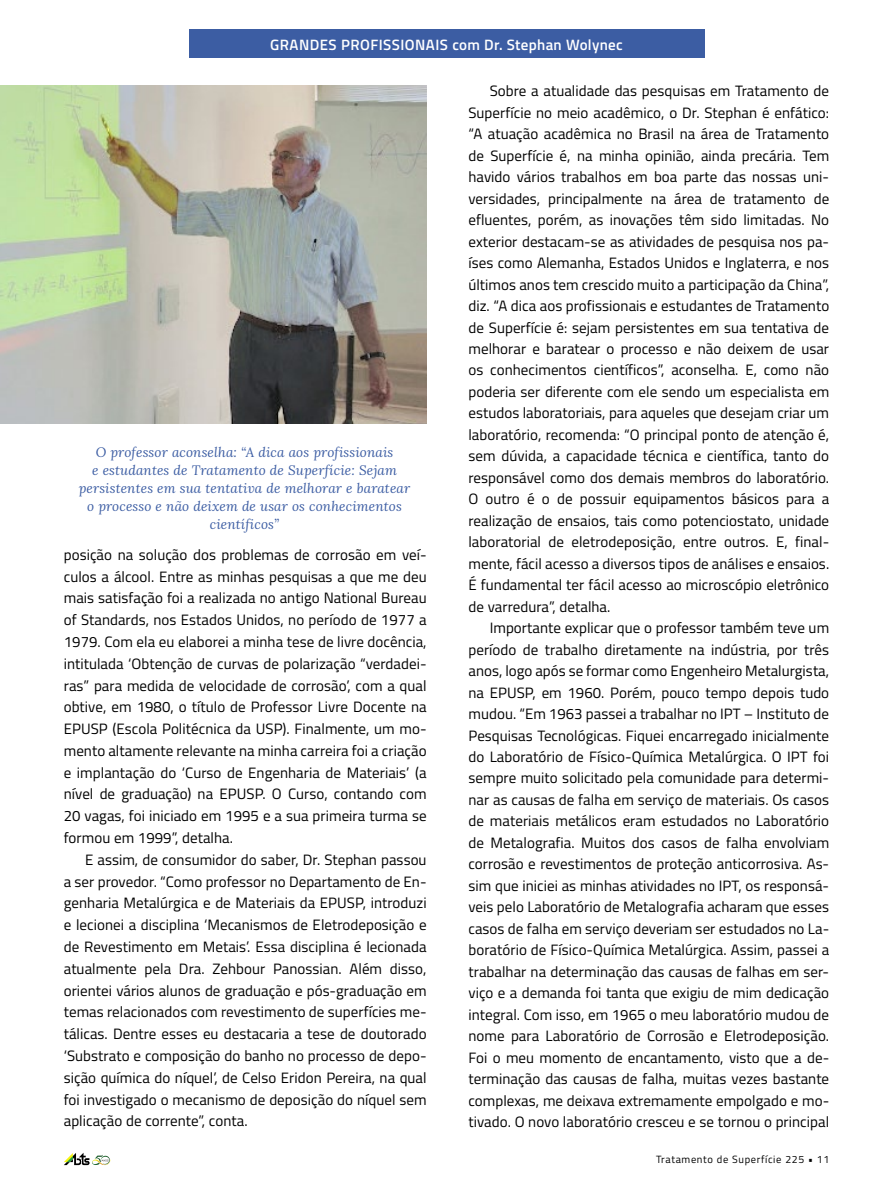
<style>
.page{position:relative;width:893px;height:1191px;background:#fff}
.page>*{position:absolute;margin:0;border:0;box-sizing:border-box;transform-origin:0 0}
.t1{font:15px/21.5px "Titillium";letter-spacing:.005em;color:#000;text-align:justify}
.t2{font:600 15px "Titillium";letter-spacing:.03em;color:#fff}
.t3{font:italic 13.5px/18px "Lora";letter-spacing:.01em;color:#3c5da3;text-align:center}
.t4{font:10.5px "Titillium";letter-spacing:.06em;color:#000}
</style>
<div class="page">
<div style="left:189px;top:30px;width:515px;height:28px;background:#3c5da3"></div>
<img style="left:0;top:85px;width:427px;height:338px">
<svg style="left:64px;top:1152px;width:46px;height:13px"></svg>
<p class="t2" style="left:270px;top:33px;width:354px">GRANDES PROFISSIONAIS com Dr. Stephan Wolynec</p>
<p class="t1" style="left:468px;top:80px;width:362px;text-indent:21px">Sobre a atualidade das pesquisas em Tratamento de Superfície no meio acadêmico, o Dr. Stephan é enfático: “A atuação acadêmica no Brasil na área de Tratamento de Superfície é, na minha opinião, ainda precária. Tem havido vários trabalhos em boa parte das nossas uni&shy;versidades, principalmente na área de tratamento de efluentes, porém, as inovações têm sido limitadas. No exterior destacam-se as atividades de pesquisa nos pa&shy;íses como Alemanha, Estados Unidos e Inglaterra, e nos últimos anos tem crescido muito a participação da China”, diz. “A dica aos profissionais e estudantes de Tratamento de Superfície é: sejam persistentes em sua tentativa de melhorar e baratear o processo e não deixem de usar os conhecimentos científicos”, aconselha. E, como não poderia ser diferente com ele sendo um especialista em estudos laboratoriais, para aqueles que desejam criar um laboratório, recomenda: “O principal ponto de atenção é, sem dúvida, a capacidade técnica e científica, tanto do responsável como dos demais membros do laboratório.<br>O outro é o de possuir equipamentos básicos para a realização de ensaios, tais como potenciostato, unidade laboratorial de eletrodeposição, entre outros. E, final&shy;mente, fácil acesso a diversos tipos de análises e ensaios.<br>É fundamental ter fácil acesso ao microscópio eletrônico de varredura”, detalha.</p>
<p class="t1" style="left:468px;top:616px;width:362px;text-indent:21px">Importante explicar que o professor também teve um período de trabalho diretamente na indústria, por três anos, logo após se formar como Engenheiro Metalurgista, na EPUSP, em 1960. Porém, pouco tempo depois tudo mudou. “Em 1963 passei a trabalhar no IPT – Instituto de Pesquisas Tecnológicas. Fiquei encarregado inicialmente do Laboratório de Físico-Química Metalúrgica. O IPT foi sempre muito solicitado pela comunidade para determi&shy;nar as causas de falha em serviço de materiais. Os casos de materiais metálicos eram estudados no Laboratório de Metalografia. Muitos dos casos de falha envolviam corrosão e revestimentos de proteção anticorrosiva. As&shy;sim que iniciei as minhas atividades no IPT, os responsá&shy;veis pelo Laboratório de Metalografia acharam que esses casos de falha em serviço deveriam ser estudados no La&shy;boratório de Físico-Química Metalúrgica. Assim, passei a trabalhar na determinação das causas de falhas em ser&shy;viço e a demanda foi tanta que exigiu de mim dedicação integral. Com isso, em 1965 o meu laboratório mudou de nome para Laboratório de Corrosão e Eletrodeposição.<br>Foi o meu momento de encantamento, visto que a de&shy;terminação das causas de falha, muitas vezes bastante complexas, me deixava extremamente empolgado e mo&shy;tivado. O novo laboratório cresceu e se tornou o principal</p>
<p class="t3" style="left:79px;top:443px;width:333px">O professor aconselha: “A dica aos profissionais<br>e estudantes de Tratamento de Superfície: Sejam persistentes em sua tentativa de melhorar e baratear o processo e não deixem de usar os conhecimentos científicos”</p>
<p class="t1" style="left:64px;top:543px;width:364px">posição na solução dos problemas de corrosão em veí&shy;culos a álcool. Entre as minhas pesquisas a que me deu mais satisfação foi a realizada no antigo National Bureau of Standards, nos Estados Unidos, no período de 1977 a 1979. Com ela eu elaborei a minha tese de livre docência, intitulada ‘Obtenção de curvas de polarização “verdadei&shy;ras” para medida de velocidade de corrosão’, com a qual obtive, em 1980, o título de Professor Livre Docente na EPUSP (Escola Politécnica da USP). Finalmente, um mo&shy;mento altamente relevante na minha carreira foi a criação e implantação do ‘Curso de Engenharia de Materiais’ (a nível de graduação) na EPUSP. O Curso, contando com 20 vagas, foi iniciado em 1995 e a sua primeira turma se formou em 1999”, detalha.</p>
<p class="t1" style="left:64px;top:848px;width:364px;text-indent:21px">E assim, de consumidor do saber, Dr. Stephan passou a ser provedor. “Como professor no Departamento de En&shy;genharia Metalúrgica e de Materiais da EPUSP, introduzi e lecionei a disciplina ‘Mecanismos de Eletrodeposição e de Revestimento em Metais’. Essa disciplina é lecionada atualmente pela Dra. Zehbour Panossian. Além disso, orientei vários alunos de graduação e pós-graduação em temas relacionados com revestimento de superfícies me&shy;tálicas. Dentre esses eu destacaria a tese de doutorado ‘Substrato e composição do banho no processo de depo&shy;sição química do níquel’, de Celso Eridon Pereira, na qual foi investigado o mecanismo de deposição do níquel sem aplicação de corrente”, conta.</p>
<p class="t4" style="left:656px;top:1151px;width:175px">Tratamento de Superfície 225 • 11</p>
</div>
